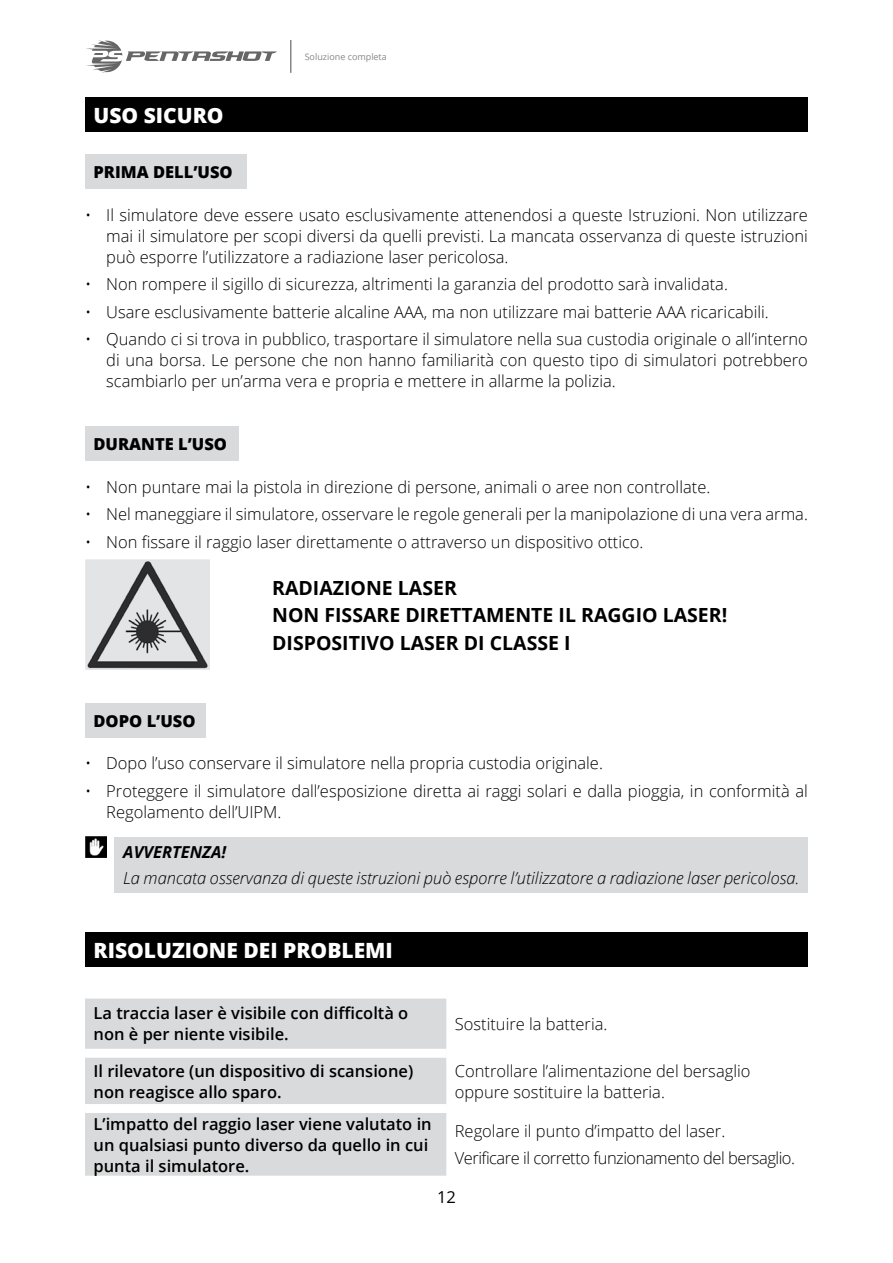
<style>
.page{position:relative;width:893px;height:1263px;background:#fff}
.page>*{position:absolute;margin:0;border:0;box-sizing:border-box;transform-origin:0 0}
.t1{font:800 21px "Open Sans";color:#fff}
.t2{font:700 19.5px/27.5px "Open Sans";color:#000}
.t3{font:300 16.5px/21px "Open Sans";color:#000;text-align:justify}
.t4{font:600 16.5px/21px "Open Sans";color:#000}
.t5{font:italic 300 16.5px "Open Sans";color:#000}
.t6{font:300 16.5px/27.3px "Open Sans";letter-spacing:-.03em;color:#000}
.t7{font:800 16.5px "Open Sans";color:#000}
.t8{font:italic 700 16.5px "Open Sans";color:#000}
.t9{font:16.5px "Open Sans";color:#000}
.t10{font:9px "Open Sans";color:#87888a}
</style>
<div class="page">
<svg style="left:86px;top:40px;width:191px;height:33px"></svg>
<hr style="left:290px;top:40px;width:1px;height:33px;background:#87888a">
<div style="left:85px;top:98px;width:723px;height:34px;background:#000"></div>
<div style="left:85px;top:155px;width:162px;height:34px;background:#d9dadb"></div>
<div style="left:85px;top:427px;width:153px;height:34px;background:#d9dadb"></div>
<img style="left:85px;top:560px;width:125px;height:110px">
<div style="left:85px;top:703px;width:121px;height:34px;background:#d9dadb"></div>
<div style="left:115px;top:836px;width:693px;height:56px;background:#d9dadb"></div>
<img style="left:85px;top:836px;width:21px;height:22px">
<div style="left:85px;top:932px;width:723px;height:34px;background:#000"></div>
<div style="left:85px;top:998px;width:361px;height:178px;background:#d9dadb"></div>
<div style="left:85px;top:1049px;width:361px;height:9px;background:#fff"></div>
<div style="left:85px;top:1104px;width:361px;height:9px;background:#fff"></div>
<p class="t1" style="left:94px;top:99px;width:132px">USO SICURO</p>
<p class="t10" style="left:305px;top:50px;width:84px">Soluzione completa</p>
<p class="t7" style="left:94px;top:160px;width:141px">PRIMA DELL’USO</p>
<p class="t3" style="left:106px;top:204px;width:703px;text-indent:-21px">• Il simulatore deve essere usato esclusivamente attenendosi a queste Istruzioni. Non utilizzare mai il simulatore per scopi diversi da quelli previsti. La mancata osservanza di queste istruzioni può esporre l’utilizzatore a radiazione laser pericolosa.</p>
<p class="t3" style="left:85px;top:273px;width:644px">• Non rompere il sigillo di sicurezza, altrimenti la garanzia del prodotto sarà invalidata.</p>
<p class="t3" style="left:85px;top:301px;width:685px">• Usare esclusivamente batterie alcaline AAA, ma non utilizzare mai batterie AAA ricaricabili.</p>
<p class="t3" style="left:106px;top:328px;width:703px;text-indent:-21px">• Quando ci si trova in pubblico, trasportare il simulatore nella sua custodia originale o all’interno di una borsa. Le persone che non hanno familiarità con questo tipo di simulatori potrebbero scambiarlo per un’arma vera e propria e mettere in allarme la polizia.</p>
<p class="t7" style="left:94px;top:432px;width:135px">DURANTE L’USO</p>
<p class="t3" style="left:85px;top:476px;width:627px">• Non puntare mai la pistola in direzione di persone, animali o aree non controllate.</p>
<p class="t3" style="left:85px;top:503px;width:724px">• Nel maneggiare il simulatore, osservare le regole generali per la manipolazione di una vera arma.</p>
<p class="t3" style="left:85px;top:531px;width:560px">• Non fissare il raggio laser direttamente o attraverso un dispositivo ottico.</p>
<p class="t2" style="left:272px;top:574px;width:457px">RADIAZIONE LASER<br>NON FISSARE DIRETTAMENTE IL RAGGIO LASER!<br>DISPOSITIVO LASER DI CLASSE I</p>
<p class="t7" style="left:94px;top:708px;width:104px">DOPO L’USO</p>
<p class="t3" style="left:85px;top:752px;width:519px">• Dopo l’uso conservare il simulatore nella propria custodia originale.</p>
<p class="t3" style="left:106px;top:780px;width:703px;text-indent:-21px">• Proteggere il simulatore dall’esposizione diretta ai raggi solari e dalla pioggia, in conformità al<br>Regolamento dell’UIPM.</p>
<p class="t8" style="left:123px;top:840px;width:104px">AVVERTENZA!</p>
<p class="t5" style="left:123px;top:866px;width:678px">La mancata osservanza di queste istruzioni può esporre l’utilizzatore a radiazione laser pericolosa.</p>
<p class="t1" style="left:94px;top:934px;width:301px">RISOLUZIONE DEI PROBLEMI</p>
<p class="t4" style="left:94px;top:1003px;width:316px">La traccia laser è visibile con difficoltà o non è per niente visibile.</p>
<p class="t3" style="left:455px;top:1013px;width:154px">Sostituire la batteria.</p>
<p class="t4" style="left:94px;top:1060px;width:321px">Il rilevatore (un dispositivo di scansione) non reagisce allo sparo.</p>
<p class="t3" style="left:455px;top:1060px;width:297px">Controllare l’alimentazione del bersaglio oppure sostituire la batteria.</p>
<p class="t4" style="left:94px;top:1113px;width:340px">L’impatto del raggio laser viene valutato in un qualsiasi punto diverso da quello in cui punta il simulatore.</p>
<p class="t6" style="left:455px;top:1117px;width:342px">Regolare il punto d’impatto del laser.<br>Verificare il corretto funzionamento del bersaglio.</p>
<p class="t9" style="left:437px;top:1185px;width:20px">12</p>
</div>
